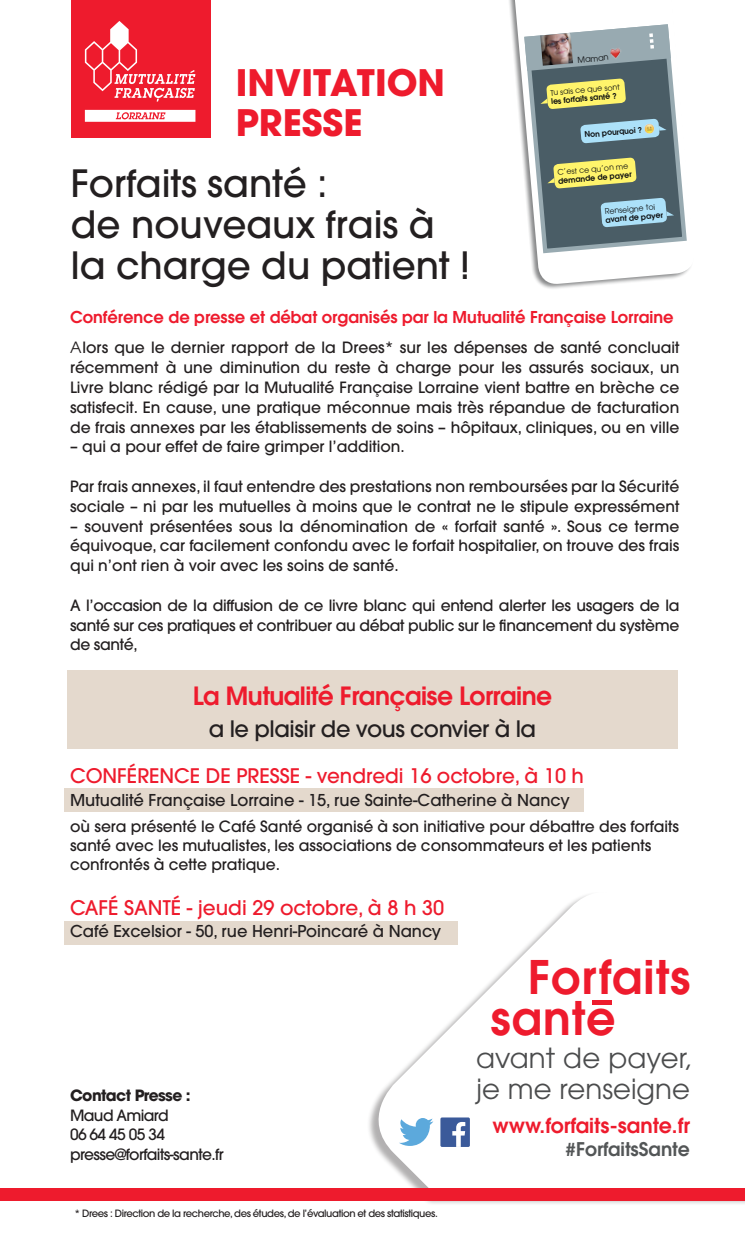
<style>
.page{position:relative;width:745px;height:1241px;background:#fff}
.page>*{position:absolute;margin:0;border:0;box-sizing:border-box;transform-origin:0 0}
.t1{font:600 46px/40.9px "Avant Garde";letter-spacing:.02em;color:#ee1b2d}
.t2{font:500 37.38px/41.2px "Avant Garde";color:#231f20}
.t3{font:700 36.25px/40px "Avant Garde";color:#ee1b2d}
.t4{font:27.62px/30.6px "Avant Garde";color:#4b4c4d}
.t5{font:600 25px "Avant Garde";letter-spacing:-.02em;color:#ee1b2d}
.t6{font:500 22.5px "Avant Garde";letter-spacing:-.02em;color:#231f20}
.t7{font:600 20.5px "Avant Garde";color:#ee1b2d}
.t8{font:500 20px "Avant Garde";color:#ee1b2d}
.t9{font:600 18.75px "Avant Garde";color:#535657}
.t10{font:500 16.25px "Avant Garde";color:#231f20}
.t11{font:600 16.25px "Avant Garde";color:#ee1b2d}
.t12{font:500 15.5px/19.8px "Avant Garde";color:#231f20;text-align:justify}
.t13{font:500 15.5px/19.8px "Avant Garde";letter-spacing:-.04em;color:#231f20}
.t14{font:700 15.5px "Avant Garde";letter-spacing:-.04em;color:#231f20}
.t15{font:500 10px "Avant Garde";letter-spacing:-.04em;color:#231f20}
.t16{font:8.12px "Avant Garde";color:#0d0f11}
.t17{font:600 7.75px "Avant Garde";color:#0d0f11}
.t18{font:7.75px "Avant Garde";color:#0d0f11}
.s1{font-weight:400}
</style>
<div class="page">
<div style="left:64px;top:788px;width:519px;height:23px;background:#e4d9cd"></div>
<div style="left:64px;top:920px;width:393px;height:23px;background:#e4d9cd"></div>
<svg style="left:512px;top:0;width:178px;height:285px"></svg>
<svg style="left:521px;top:22px;width:167px;height:233px"></svg>
<svg style="left:524px;top:24px;width:160px;height:227px;background:#8c9a92"></svg>
<div style="left:71px;top:0;width:139px;height:137px;background:#ee1b2d"></div>
<svg style="left:85px;top:21px;width:110px;height:80px"></svg>
<svg style="left:85px;top:110px;width:110px;height:12px"></svg>
<div style="left:67px;top:670px;width:610px;height:78px;background:#e4d9cd"></div>
<svg style="left:360px;top:895px;width:252px;height:292px"></svg>
<hr style="left:591px;top:1000px;width:20px;height:4px;background:#ee1b2d">
<svg style="left:398px;top:1117px;width:35px;height:28px"></svg>
<div style="left:440px;top:1117px;width:29px;height:29px;background:#3b5a9a;border-radius:2px"></div>
<svg style="left:452px;top:1122px;width:13px;height:24px"></svg>
<div style="left:0;top:1187px;width:744px;height:12px;background:#ee1b2d"></div>
<h3 class="t3" style="left:236px;top:62px;width:211px">INVITATION<br>PRESSE</h3>
<h2 class="t2" style="left:71px;top:162px;width:400px">Forfaits santé :<br>de nouveaux frais à la charge du patient !</h2>
<p class="t16" style="left:576px;top:55px;width:33px;rotate:-5deg">Maman</p>
<p class="t18" style="left:549px;top:88px;width:71px;rotate:-5deg">Tu sais ce que sont</p>
<p class="t17" style="left:550px;top:96px;width:67px;rotate:-5deg">les forfaits santé ?</p>
<p class="t17" style="left:583px;top:129px;width:59px;rotate:-5deg">Non pourquoi ?</p>
<p class="t18" style="left:556px;top:168px;width:72px;rotate:-5deg">C’est ce qu’on me</p>
<p class="t17" style="left:557px;top:176px;width:75px;rotate:-5deg">demande de payer</p>
<p class="t18" style="left:604px;top:207px;width:52px;rotate:-5deg">Renseigne toi</p>
<p class="t17" style="left:604px;top:215px;width:59px;rotate:-5deg">avant de payer</p>
<p class="t11" style="left:70px;top:306px;width:604px">Conférence de presse et débat organisés par la Mutualité Française Lorraine</p>
<p class="t12" style="left:70px;top:338px;width:610px"><span class="s1">A</span>lors que le dernier rapport de la Drees* sur les dépenses de santé concluait récemment à une diminution du reste à charge pour les assurés sociaux, un Livre blanc rédigé par la Mutualité Française Lorraine vient battre en brèche ce satisfecit. En cause, une pratique méconnue mais très répandue de facturation de frais annexes par les établissements de soins – hôpitaux, cliniques, ou en ville</p>
<p class="t12" style="left:70px;top:437px;width:336px">– qui a pour effet de faire grimper l’addition.</p>
<p class="t12" style="left:70px;top:476px;width:610px">Par frais annexes, il faut entendre des prestations non remboursées par la Sécurité sociale – ni par les mutuelles à moins que le contrat ne le stipule expressément</p>
<p class="t12" style="left:70px;top:516px;width:610px">– souvent présentées sous la dénomination de « forfait santé ». Sous ce terme équivoque, car facilement confondu avec le forfait hospitalier, on trouve des frais qui n’ont rien à voir avec les soins de santé.</p>
<p class="t12" style="left:70px;top:595px;width:610px">A l’occasion de la diffusion de ce livre blanc qui entend alerter les usagers de la santé sur ces pratiques et contribuer au débat public sur le financement du système de santé,</p>
<h3 class="t5" style="left:193px;top:679px;width:360px">La Mutualité Française Lorraine</h3>
<h3 class="t6" style="left:209px;top:714px;width:329px">a le plaisir de vous convier à la</h3>
<p class="t8" style="left:70px;top:763px;width:515px">CONFÉRENCE DE PRESSE - vendredi 16 octobre, à 10 h</p>
<p class="t10" style="left:70px;top:789px;width:501px">Mutualité Française Lorraine - 15, rue Sainte-Catherine à Nancy</p>
<p class="t12" style="left:70px;top:816px;width:610px;line-height:19.2px;text-align:left">où sera présenté le Café Santé organisé à son initiative pour débattre des forfaits santé avec les mutualistes, les associations de consommateurs et les patients confrontés à cette pratique.</p>
<p class="t8" style="left:70px;top:894px;width:375px">CAFÉ SANTÉ - jeudi 29 octobre, à 8 h 30</p>
<p class="t10" style="left:70px;top:920px;width:372px">Café Excelsior - 50, rue Henri-Poincaré à Nancy</p>
<p class="t14" style="left:70px;top:1084px;width:122px">Contact Presse :</p>
<p class="t13" style="left:70px;top:1104px;width:155px">Maud Amiard<br>06 64 45 05 34 presse@forfaits-sante.fr</p>
<p class="t15" style="left:74px;top:1206px;width:365px">* Drees : Direction de la recherche, des études, de l’évaluation et des statistiques.</p>
<h1 class="t1" style="left:490px;top:955px;width:201px;text-indent:38px">Forfaits sante</h1>
<h3 class="t4" style="left:476px;top:1042px;width:218px">avant de payer, je me renseigne</h3>
<h3 class="t7" style="left:492px;top:1111px;width:199px">www.forfaits-sante.fr</h3>
<p class="t9" style="left:565px;top:1136px;width:126px">#ForfaitsSante</p>
</div>
